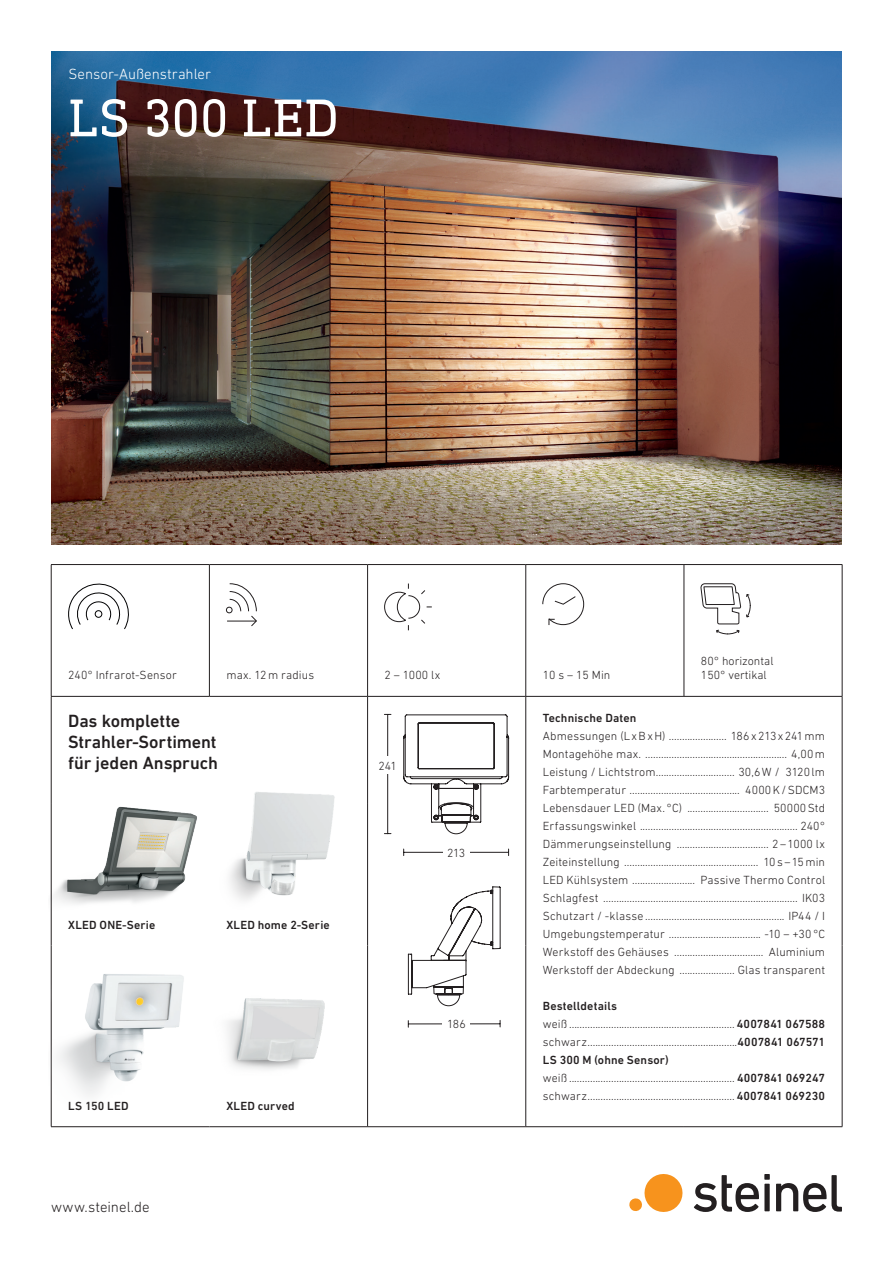
<style>
.page{position:relative;width:893px;height:1263px;background:#fff}
.page>*{position:absolute;margin:0;border:0;box-sizing:border-box;transform-origin:0 0}
.t1{font:54px "DIN Next Slab Pro";color:#fff}
.t2{font:500 18px/21px "DIN Next W1 G";letter-spacing:-.005em;color:#231f20}
.t3{font:300 15px "DIN Next W1 G";color:#fff}
.t4{font:300 15px "DIN Next W1 G";letter-spacing:.005em;color:#231f20}
.t5{font:300 12px/18px "DIN Next W1 G";letter-spacing:.005em;color:#231f20}
.t6{font:500 12px "DIN Next W1 G";letter-spacing:.015em;color:#231f20}
.s1{font-weight:500}
</style>
<div class="page">
<svg style="left:694px;top:1174px;width:76px;height:38px"></svg>
<svg style="left:776px;top:1175px;width:66px;height:37px"></svg>
<svg style="left:629px;top:1174px;width:54px;height:38px"></svg>
<img style="left:51px;top:51px;width:791px;height:493px">
<svg style="left:226px;top:583px;width:31px;height:43px"></svg>
<svg style="left:542px;top:583px;width:42px;height:42px"></svg>
<svg style="left:384px;top:583px;width:48px;height:47px"></svg>
<svg style="left:68px;top:583px;width:61px;height:46px"></svg>
<hr style="left:51px;top:564px;width:158px;height:1px;background:#231f20">
<hr style="left:51px;top:565px;width:1px;height:131px;background:#231f20">
<hr style="left:51px;top:696px;width:158px;height:1px;background:#231f20">
<hr style="left:51px;top:696px;width:1px;height:108px;background:#231f20">
<hr style="left:51px;top:804px;width:1px;height:141px;background:#231f20">
<hr style="left:209px;top:564px;width:159px;height:1px;background:#231f20">
<hr style="left:209px;top:565px;width:1px;height:131px;background:#231f20">
<hr style="left:368px;top:564px;width:158px;height:1px;background:#231f20">
<hr style="left:367px;top:565px;width:1px;height:131px;background:#231f20">
<hr style="left:526px;top:564px;width:158px;height:1px;background:#231f20">
<hr style="left:525px;top:565px;width:1px;height:131px;background:#231f20">
<hr style="left:684px;top:564px;width:158px;height:1px;background:#231f20">
<hr style="left:684px;top:565px;width:1px;height:131px;background:#231f20">
<hr style="left:842px;top:565px;width:1px;height:131px;background:#231f20">
<hr style="left:209px;top:696px;width:159px;height:1px;background:#231f20">
<hr style="left:368px;top:696px;width:158px;height:1px;background:#231f20">
<hr style="left:367px;top:696px;width:1px;height:108px;background:#231f20">
<hr style="left:526px;top:696px;width:158px;height:1px;background:#231f20">
<hr style="left:525px;top:696px;width:1px;height:108px;background:#231f20">
<hr style="left:684px;top:696px;width:158px;height:1px;background:#231f20">
<hr style="left:842px;top:696px;width:1px;height:108px;background:#231f20">
<hr style="left:367px;top:804px;width:1px;height:141px;background:#231f20">
<hr style="left:525px;top:804px;width:1px;height:141px;background:#231f20">
<hr style="left:842px;top:804px;width:1px;height:141px;background:#231f20">
<hr style="left:525px;top:945px;width:1px;height:181px;background:#231f20">
<hr style="left:842px;top:945px;width:1px;height:181px;background:#231f20">
<hr style="left:368px;top:1126px;width:158px;height:1px;background:#231f20">
<hr style="left:526px;top:1126px;width:158px;height:1px;background:#231f20">
<hr style="left:684px;top:1126px;width:158px;height:1px;background:#231f20">
<hr style="left:51px;top:945px;width:1px;height:181px;background:#231f20">
<hr style="left:367px;top:945px;width:1px;height:181px;background:#231f20">
<hr style="left:51px;top:1126px;width:158px;height:1px;background:#231f20">
<hr style="left:209px;top:1126px;width:159px;height:1px;background:#231f20">
<svg style="left:403px;top:714px;width:106px;height:121px"></svg>
<hr style="left:387px;top:714px;width:1px;height:120px;background:#231f20">
<hr style="left:404px;top:852px;width:104px;height:1px;background:#231f20">
<div style="left:379px;top:756px;width:18px;height:18px;background:#fff"></div>
<div style="left:443px;top:848px;width:27px;height:9px;background:#fff"></div>
<svg style="left:408px;top:886px;width:92px;height:120px"></svg>
<hr style="left:408px;top:1023px;width:92px;height:1px;background:#231f20">
<div style="left:443px;top:1019px;width:27px;height:9px;background:#fff"></div>
<svg style="left:701px;top:583px;width:50px;height:41px"></svg>
<svg style="left:716px;top:630px;width:24px;height:4px"></svg>
<img style="left:50px;top:777px;width:147px;height:161px">
<img style="left:50px;top:971px;width:134px;height:140px">
<img style="left:227px;top:953px;width:142px;height:161px">
<img style="left:229px;top:792px;width:106px;height:108px">
<p class="t3" style="left:68px;top:66px;width:144px">Sensor-Außenstrahler</p>
<h1 class="t1" style="left:68px;top:87px;width:272px">LS 300 LED</h1>
<p class="t5" style="left:68px;top:666px;width:110px">240° Infrarot-Sensor</p>
<p class="t5" style="left:226px;top:666px;width:89px">max. 12m radius</p>
<p class="t5" style="left:385px;top:666px;width:57px">2 – 1000 lx</p>
<p class="t5" style="left:543px;top:666px;width:69px">10 s – 15 Min</p>
<p class="t5" style="left:701px;top:653px;width:74px;line-height:14.4px">80° horizontal<br>150° vertikal</p>
<h2 class="t2" style="left:68px;top:710px;width:151px">Das komplette<br>Strahler-Sortiment für jeden Anspruch</h2>
<p class="t6" style="left:543px;top:711px;width:95px">Technische Daten</p>
<p class="t5" style="left:543px;top:727px;width:284px;text-align:justify">Abmessungen (LxBxH) ...................... 186x213x241mm Montagehöhe max. ...................................................... 4,00m Leistung / Lichtstrom.............................. 30,6W / 3120lm Farbtemperatur .......................................... 4000K/SDCM3<br>Lebensdauer LED (Max. °C) ............................... 50000Std Erfassungswinkel ............................................................ 240° Dämmerungseinstellung ................................... 2–1000 lx Zeiteinstellung ................................................... 10s–15min LED Kühlsystem ........................ Passive Thermo Control Schlagfest .......................................................................... IK03<br>Schutzart / -klasse ..................................................... IP44 / I Umgebungstemperatur ................................... -10 – +30°C Werkstoff des Gehäuses .................................. Aluminium Werkstoff der Abdeckung ..................... Glas transparent</p>
<p class="t5" style="left:543px;top:997px;width:284px"><span class="s1">Bestelldetails<br></span>weiß ............................................................... <span class="s1">4007841 067588 </span>schwarz.........................................................<span class="s1">4007841 067571<br>LS 300 M (ohne Sensor)<br></span>weiß ............................................................... <span class="s1">4007841 069247 </span>schwarz........................................................ <span class="s1">4007841 069230</span></p>
<p class="t5" style="left:379px;top:757px;width:20px">241</p>
<p class="t5" style="left:447px;top:844px;width:20px">213</p>
<p class="t6" style="left:68px;top:917px;width:89px">XLED ONE-Serie</p>
<p class="t6" style="left:226px;top:917px;width:105px">XLED home 2-Serie</p>
<p class="t5" style="left:447px;top:1015px;width:20px">186</p>
<p class="t6" style="left:68px;top:1099px;width:62px">LS 150 LED</p>
<p class="t6" style="left:226px;top:1099px;width:70px">XLED curved</p>
<p class="t4" style="left:51px;top:1198px;width:100px">www.steinel.de</p>
</div>
